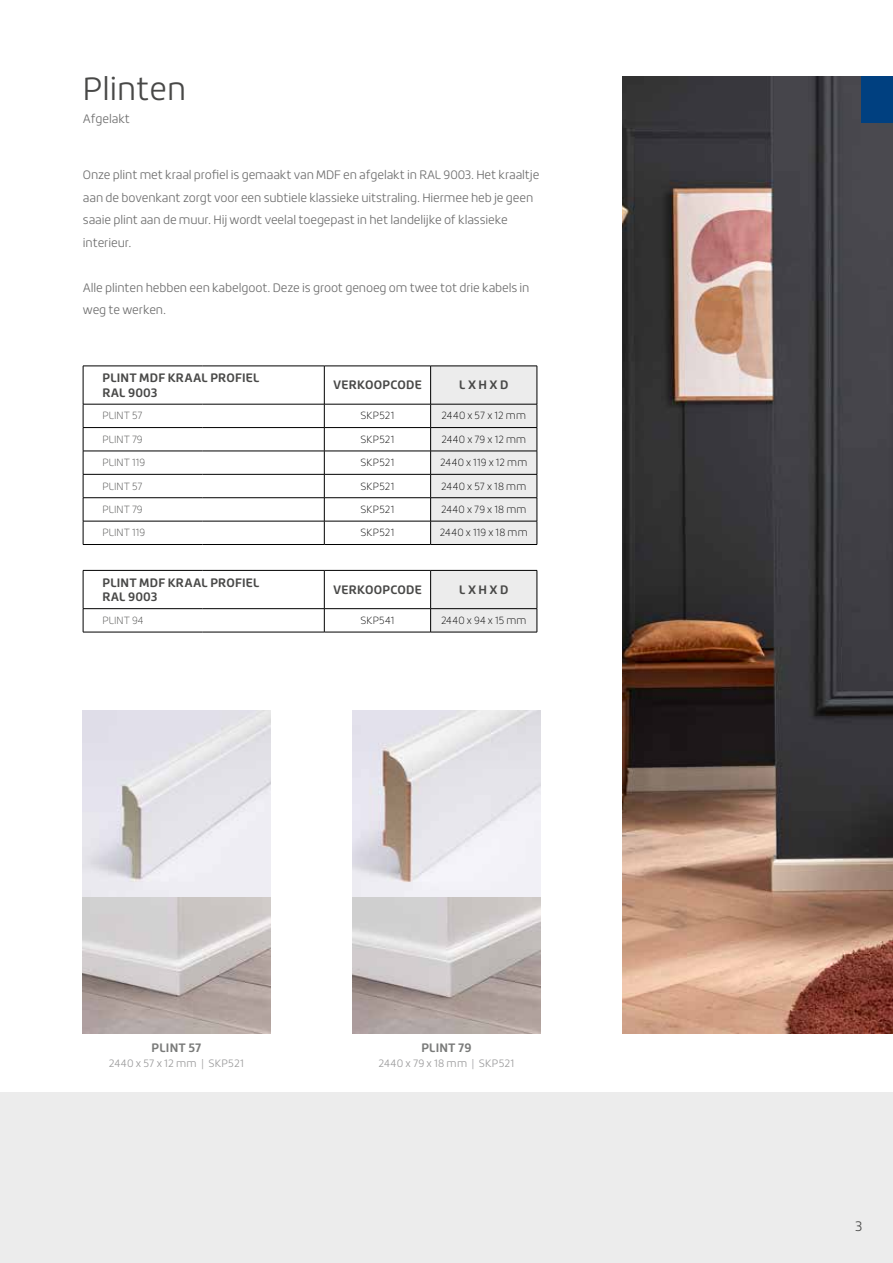
<style>
.page{position:relative;width:893px;height:1263px;background:#fff}
.page>*{position:absolute;margin:0;border:0;box-sizing:border-box;transform-origin:0 0}
.t1{font:300 31.5px "Roihu";color:#484847}
.t2{font:300 13.5px "Roihu";color:#484847}
.t3{font:300 12px/22.5px "Roihu";letter-spacing:-.01em;color:#6e6e6e}
.t4{font:700 12px/14.4px "Roihu";letter-spacing:.015em;color:#484847}
.t5{font:700 12px "Roihu";letter-spacing:.015em;color:#7a7b7a}
.t6{font:300 10.5px "Roihu";letter-spacing:.015em;color:#9c9c9d}
.t7{font:100 10.2px "Roihu";letter-spacing:.02em;color:#000}
.t8{font:100 10.2px "Roihu";color:#484847}
</style>
<div class="page">
<div style="left:0;top:1093px;width:893px;height:170px;background:#ececec"></div>
<img style="left:623px;top:77px;width:270px;height:956px">
<hr style="left:83px;top:366px;width:120px;height:1px;background:#000">
<hr style="left:83px;top:366px;width:1px;height:38px;background:#000">
<hr style="left:203px;top:366px;width:121px;height:1px;background:#000">
<hr style="left:324px;top:366px;width:107px;height:1px;background:#000">
<hr style="left:324px;top:366px;width:1px;height:38px;background:#000">
<hr style="left:83px;top:404px;width:120px;height:1px;background:#000">
<hr style="left:203px;top:404px;width:121px;height:1px;background:#000">
<hr style="left:83px;top:427px;width:120px;height:1px;background:#000">
<hr style="left:203px;top:427px;width:121px;height:1px;background:#000">
<hr style="left:324px;top:404px;width:107px;height:1px;background:#000">
<hr style="left:83px;top:451px;width:120px;height:1px;background:#000">
<hr style="left:203px;top:451px;width:121px;height:1px;background:#000">
<hr style="left:324px;top:427px;width:107px;height:1px;background:#000">
<hr style="left:83px;top:474px;width:120px;height:1px;background:#000">
<hr style="left:203px;top:474px;width:121px;height:1px;background:#000">
<hr style="left:324px;top:451px;width:107px;height:1px;background:#000">
<hr style="left:83px;top:497px;width:120px;height:1px;background:#000">
<hr style="left:203px;top:497px;width:121px;height:1px;background:#000">
<hr style="left:324px;top:474px;width:107px;height:1px;background:#000">
<hr style="left:83px;top:521px;width:120px;height:1px;background:#000">
<svg style="left:83px;top:404px;width:1px;height:140px"></svg>
<hr style="left:203px;top:521px;width:121px;height:1px;background:#000">
<hr style="left:324px;top:497px;width:107px;height:1px;background:#000">
<hr style="left:83px;top:544px;width:120px;height:1px;background:#000">
<hr style="left:203px;top:544px;width:121px;height:1px;background:#000">
<hr style="left:324px;top:521px;width:107px;height:1px;background:#000">
<svg style="left:324px;top:404px;width:1px;height:140px"></svg>
<svg style="left:430px;top:366px;width:108px;height:178px;background:#dcdcdc"></svg>
<hr style="left:431px;top:544px;width:106px;height:1px;background:#000">
<hr style="left:324px;top:544px;width:107px;height:1px;background:#000">
<img style="left:83px;top:710px;width:187px;height:323px">
<img style="left:353px;top:710px;width:187px;height:323px">
<hr style="left:83px;top:570px;width:120px;height:1px;background:#000">
<hr style="left:83px;top:571px;width:1px;height:37px;background:#000">
<hr style="left:203px;top:570px;width:121px;height:1px;background:#000">
<hr style="left:324px;top:570px;width:107px;height:1px;background:#000">
<hr style="left:324px;top:571px;width:1px;height:37px;background:#000">
<hr style="left:83px;top:608px;width:120px;height:1px;background:#000">
<svg style="left:83px;top:609px;width:1px;height:23px"></svg>
<hr style="left:203px;top:608px;width:121px;height:1px;background:#000">
<hr style="left:83px;top:632px;width:120px;height:1px;background:#000">
<hr style="left:203px;top:632px;width:121px;height:1px;background:#000">
<hr style="left:324px;top:608px;width:107px;height:1px;background:#000">
<hr style="left:431px;top:632px;width:106px;height:1px;background:#000">
<svg style="left:324px;top:609px;width:1px;height:23px"></svg>
<svg style="left:430px;top:570px;width:108px;height:62px;background:#dfdfdf"></svg>
<hr style="left:324px;top:632px;width:107px;height:1px;background:#000">
<div style="left:861px;top:77px;width:32px;height:46px;background:#004080"></div>
<h1 class="t1" style="left:83px;top:71px;width:105px">Plinten</h1>
<p class="t3" style="left:83px;top:108px;width:48px">Afgelakt</p>
<p class="t3" style="left:83px;top:164px;width:458px">Onze plint met kraal profiel is gemaakt van MDF en afgelakt in RAL 9003. Het kraaltje aan de bovenkant zorgt voor een subtiele klassieke uitstraling. Hiermee heb je geen saaie plint aan de muur. Hij wordt veelal toegepast in het landelijke of klassieke interieur.</p>
<p class="t3" style="left:83px;top:276px;width:448px">Alle plinten hebben een kabelgoot. Deze is groot genoeg om twee tot drie kabels in weg te werken.</p>
<p class="t4" style="left:102px;top:371px;width:159px">PLINT MDF KRAAL PROFIEL<br>RAL 9003</p>
<p class="t4" style="left:333px;top:378px;width:90px">VERKOOPCODE</p>
<p class="t4" style="left:459px;top:378px;width:51px">L X H X D</p>
<p class="t8" style="left:102px;top:410px;width:42px">PLINT 57</p>
<p class="t7" style="left:360px;top:410px;width:35px">SKP521</p>
<p class="t7" style="left:442px;top:410px;width:86px">2440 x 57 x 12 mm</p>
<p class="t8" style="left:102px;top:433px;width:42px">PLINT 79</p>
<p class="t7" style="left:360px;top:433px;width:35px">SKP521</p>
<p class="t7" style="left:441px;top:433px;width:86px">2440 x 79 x 12 mm</p>
<p class="t8" style="left:102px;top:457px;width:44px">PLINT 119</p>
<p class="t7" style="left:360px;top:457px;width:35px">SKP521</p>
<p class="t7" style="left:440px;top:457px;width:88px">2440 x 119 x 12 mm</p>
<p class="t8" style="left:102px;top:480px;width:42px">PLINT 57</p>
<p class="t7" style="left:360px;top:480px;width:35px">SKP521</p>
<p class="t7" style="left:441px;top:480px;width:86px">2440 x 57 x 18 mm</p>
<p class="t8" style="left:102px;top:504px;width:42px">PLINT 79</p>
<p class="t7" style="left:360px;top:504px;width:35px">SKP521</p>
<p class="t7" style="left:441px;top:504px;width:87px">2440 x 79 x 18 mm</p>
<p class="t8" style="left:102px;top:527px;width:44px">PLINT 119</p>
<p class="t7" style="left:360px;top:527px;width:35px">SKP521</p>
<p class="t7" style="left:440px;top:527px;width:89px">2440 x 119 x 18 mm</p>
<p class="t4" style="left:102px;top:575px;width:159px">PLINT MDF KRAAL PROFIEL<br>RAL 9003</p>
<p class="t4" style="left:333px;top:582px;width:90px">VERKOOPCODE</p>
<p class="t4" style="left:459px;top:582px;width:51px">L X H X D</p>
<p class="t8" style="left:102px;top:614px;width:43px">PLINT 94</p>
<p class="t7" style="left:360px;top:614px;width:36px">SKP541</p>
<p class="t7" style="left:441px;top:614px;width:87px">2440 x 94 x 15 mm</p>
<p class="t5" style="left:152px;top:1041px;width:51px">PLINT 57</p>
<p class="t6" style="left:109px;top:1058px;width:137px">2440 x 57 x 12 mm | SKP521</p>
<p class="t5" style="left:421px;top:1041px;width:52px">PLINT 79</p>
<p class="t6" style="left:378px;top:1058px;width:138px">2440 x 79 x 18 mm | SKP521</p>
<p class="t2" style="left:855px;top:1218px;width:9px">3</p>
</div>
